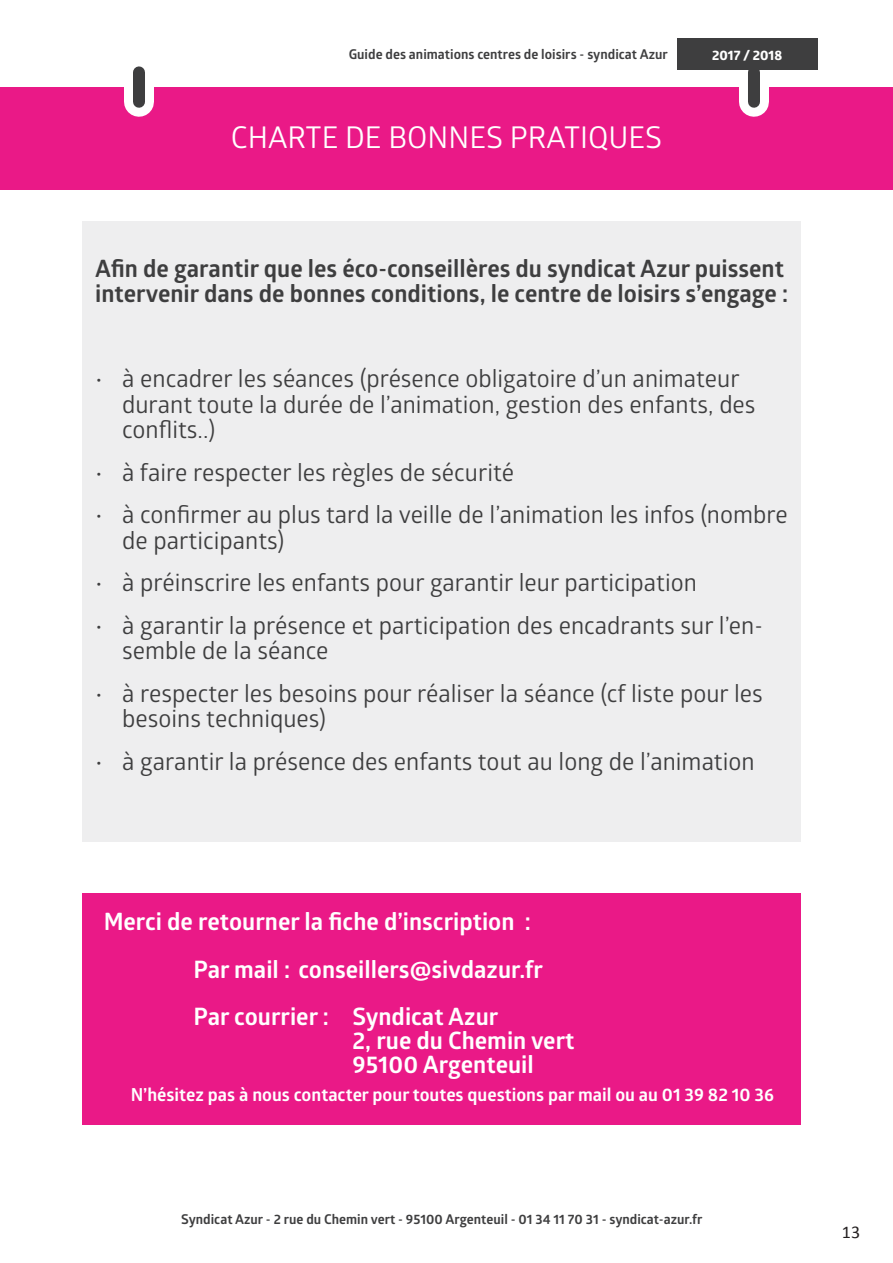
<style>
.page{position:relative;width:893px;height:1263px;background:#fff}
.page>*{position:absolute;margin:0;border:0;box-sizing:border-box;transform-origin:0 0}
.t1{font:30px "Glober";color:#fff}
.t2{font:24px/25.5px "Glober";color:#3e3e3f}
.t3{font:700 24px/47.5px "Glober";color:#fff}
.t4{font:700 24px/25.5px "Glober";color:#3e3e3f}
.t5{font:700 18px "Glober";color:#fff}
.t6{font:18px "Calibri";color:#231f20}
.t7{font:700 13.5px "Glober";color:#3e3e3f}
.t8{font:700 13.5px "Globerx";color:#fff}
</style>
<div class="page">
<div style="left:0;top:87px;width:893px;height:103px;background:#ea1987"></div>
<div style="left:124px;top:72px;width:30px;height:30px;background:#fff"></div>
<div style="left:133px;top:72px;width:12px;height:30px;background:#3e3e3f"></div>
<div style="left:739px;top:72px;width:30px;height:30px;background:#fff"></div>
<div style="left:748px;top:72px;width:12px;height:30px;background:#3e3e3f"></div>
<div style="left:82px;top:221px;width:719px;height:620px;background:#eeeeef"></div>
<div style="left:82px;top:893px;width:719px;height:232px;background:#ea1987"></div>
<div style="left:677px;top:38px;width:141px;height:32px;background:#3e3e3f"></div>
<p class="t7" style="left:349px;top:45px;width:321px">Guide des animations centres de loisirs - syndicat Azur</p>
<p class="t8" style="left:712px;top:46px;width:72px">2017 / 2018</p>
<p class="t1" style="left:231px;top:116px;width:433px">CHARTE DE BONNES PRATIQUES</p>
<p class="t4" style="left:95px;top:255px;width:694px">Afin de garantir que les éco-conseillères du syndicat Azur puissent intervenir dans de bonnes conditions, le centre de loisirs s’engage :</p>
<p class="t2" style="left:122px;top:365px;width:635px;text-indent:-27px">• à encadrer les séances (présence obligatoire d’un animateur durant toute la durée de l’animation, gestion des enfants, des conflits..)</p>
<p class="t2" style="left:95px;top:458px;width:421px">• à faire respecter les règles de sécurité</p>
<p class="t2" style="left:122px;top:501px;width:667px;text-indent:-27px">• à confirmer au plus tard la veille de l’animation les infos (nombre de participants)</p>
<p class="t2" style="left:95px;top:569px;width:603px">• à préinscrire les enfants pour garantir leur participation</p>
<p class="t2" style="left:122px;top:611px;width:642px;text-indent:-27px">• à garantir la présence et participation des encadrants sur l’en&shy;semble de la séance</p>
<p class="t2" style="left:122px;top:679px;width:642px;text-indent:-27px">• à respecter les besoins pour réaliser la séance (cf liste pour les besoins techniques)</p>
<p class="t2" style="left:95px;top:747px;width:661px">• à garantir la présence des enfants tout au long de l’animation</p>
<p class="t3" style="left:193px;top:897px;width:351px;text-indent:-90px">Merci de retourner la fiche d’inscription :<br>Par mail : conseillers@sivdazur.fr<br>Par courrier : Syndicat Azur</p>
<p class="t3" style="left:352px;top:1028px;width:224px;line-height:23.7px">2, rue du Chemin vert<br>95100 Argenteuil</p>
<p class="t5" style="left:131px;top:1082px;width:645px">N’hésitez pas à nous contacter pour toutes questions par mail ou au 01 39 82 10 36</p>
<p class="t7" style="left:181px;top:1209px;width:523px">Syndicat Azur - 2 rue du Chemin vert - 95100 Argenteuil - 01 34 11 70 31 - syndicat-azur.fr</p>
<p class="t6" style="left:842px;top:1221px;width:20px">13</p>
</div>
